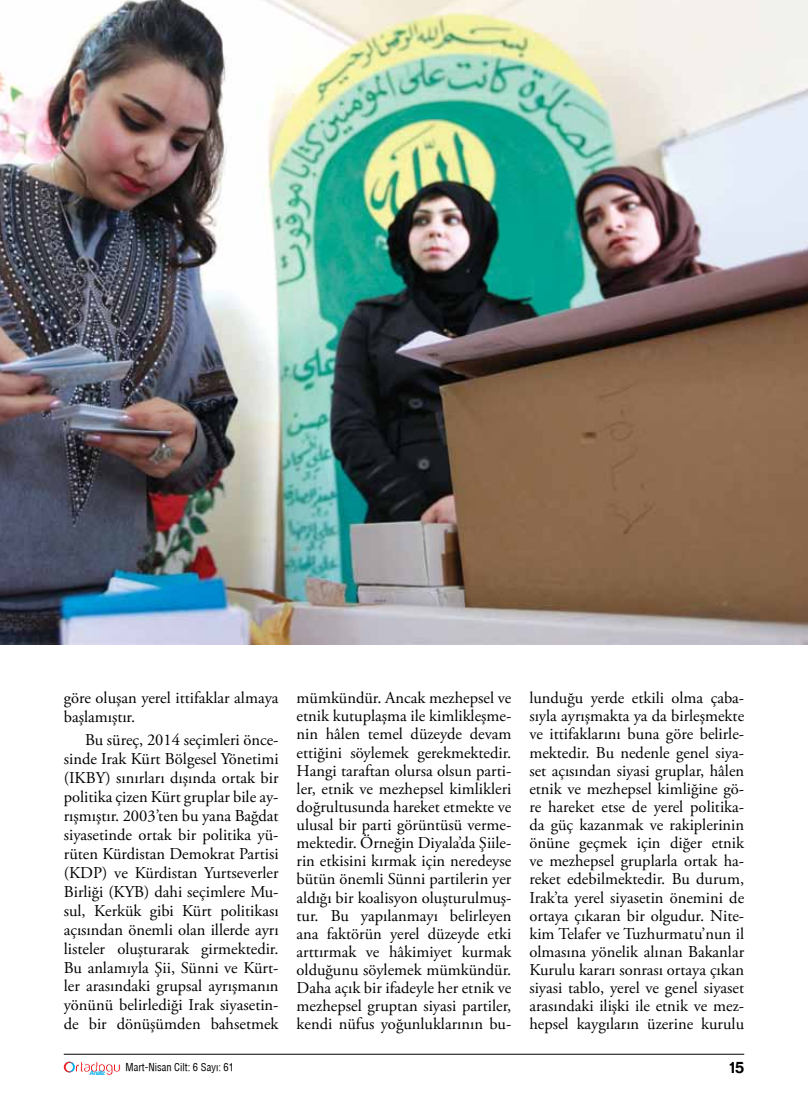
<style>
.page{position:relative;width:808px;height:1106px;background:#fff}
.page>*{position:absolute;margin:0;border:0;box-sizing:border-box;transform-origin:0 0}
.t1{font:16.5px/18.1px "Adobe Garamond Pro";color:#000;text-align:justify}
.t2{font:16.5px "Harabara";color:#000}
.t3{font:10.5px "Helvetica Condensed";color:#000}
.t4{font:6.6px "Harabara";color:#00aeef}
</style>
<div class="page">
<hr style="left:64px;top:1054px;width:680px;height:1px;background:#000">
<svg style="left:64px;top:1061px;width:56px;height:14px"></svg>
<img style="left:0;top:0;width:808px;height:644px">
<p class="t1" style="left:64px;top:689px;width:216px;line-height:18.9px">göre oluşan yerel ittifaklar almaya başlamıştır.</p>
<p class="t1" style="left:64px;top:731px;width:216px;line-height:18.9px;text-indent:21px">Bu süreç, 2014 seçimleri önce&shy;sinde Irak Kürt Bölgesel Yönetimi (IKBY) sınırları dışında ortak bir politika çizen Kürt gruplar bile ay&shy;rışmıştır. 2003’ten bu yana Bağdat siyasetinde ortak bir politika yü&shy;rüten Kürdistan Demokrat Partisi (KDP) ve Kürdistan Yurtseverler Birliği (KYB) dahi seçimlere Mu&shy;sul, Kerkük gibi Kürt politikası açısından önemli olan illerde ayrı listeler oluşturarak girmektedir.<br>Bu anlamıyla Şii, Sünni ve Kürt&shy;ler arasındaki grupsal ayrışmanın yönünü belirlediği Irak siyasetin&shy;de bir dönüşümden bahsetmek</p>
<p class="t1" style="left:297px;top:689px;width:216px">mümkündür. Ancak mezhepsel ve etnik kutuplaşma ile kimlikleşme&shy;nin hâlen temel düzeyde devam ettiğini söylemek gerekmektedir.<br>Hangi taraftan olursa olsun parti&shy;ler, etnik ve mezhepsel kimlikleri doğrultusunda hareket etmekte ve ulusal bir parti görüntüsü verme&shy;mektedir. Örneğin Diyala’da Şiile&shy;rin etkisini kırmak için neredeyse bütün önemli Sünni partilerin yer aldığı bir koalisyon oluşturulmuş&shy;tur. Bu yapılanmayı belirleyen ana faktörün yerel düzeyde etki arttırmak ve hâkimiyet kurmak olduğunu söylemek mümkündür.<br>Daha açık bir ifadeyle her etnik ve mezhepsel gruptan siyasi partiler, kendi nüfus yoğunluklarının bu-</p>
<p class="t1" style="left:529px;top:689px;width:216px">lunduğu yerde etkili olma çaba&shy;sıyla ayrışmakta ya da birleşmekte ve ittifaklarını buna göre belirle&shy;mektedir. Bu nedenle genel siya&shy;set açısından siyasi gruplar, hâlen etnik ve mezhepsel kimliğine gö&shy;re hareket etse de yerel politika&shy;da güç kazanmak ve rakiplerinin önüne geçmek için diğer etnik ve mezhepsel gruplarla ortak ha&shy;reket edebilmektedir. Bu durum, Irak’ta yerel siyasetin önemini de ortaya çıkaran bir olgudur. Nite&shy;kim Telafer ve Tuzhurmatu’nun il olmasına yönelik alınan Bakanlar Kurulu kararı sonrası ortaya çıkan siyasi tablo, yerel ve genel siyaset arasındaki ilişki ile etnik ve mez&shy;hepsel kaygıların üzerine kurulu</p>
<p class="t4" style="left:89px;top:1069px;width:18px">Analiz</p>
<p class="t3" style="left:126px;top:1060px;width:110px">Mart-Nisan Cilt: 6 Sayı: 61</p>
<p class="t2" style="left:730px;top:1059px;width:16px">15</p>
</div>
